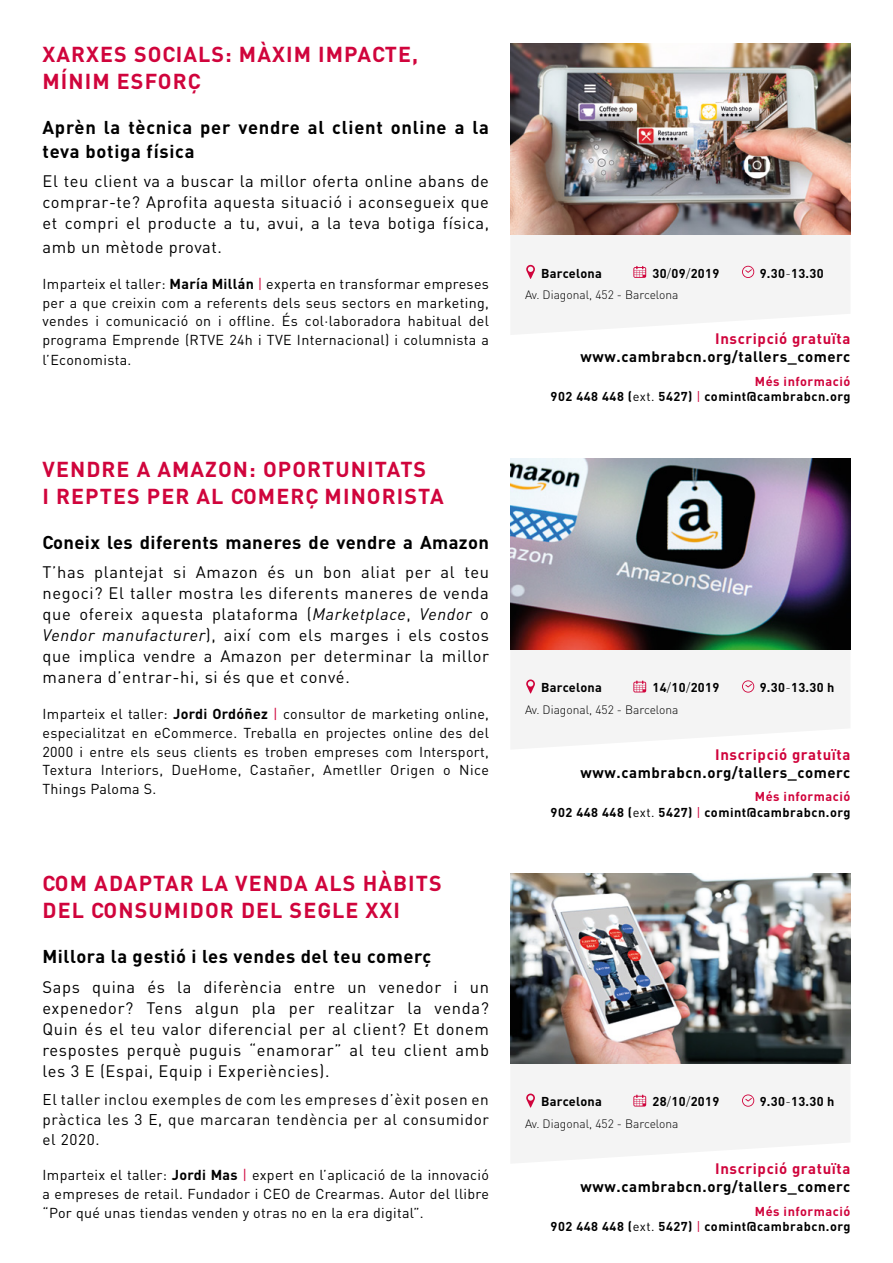
<style>
.page{position:relative;width:893px;height:1263px;background:#fff}
.page>*{position:absolute;margin:0;border:0;box-sizing:border-box;transform-origin:0 0}
.t1{font:700 21.3px/27.5px "DIN";letter-spacing:.05em;color:#d0043c}
.t2{font:700 18.3px/23.7px "DIN";letter-spacing:.03em;color:#000}
.t3{font:16.5px/21px "DIN";letter-spacing:.035em;color:#000;text-align:justify}
.t4{font:15.3px/20px "DIN";letter-spacing:.04em;color:#000;text-align:justify}
.t5{font:700 15px "DIN";letter-spacing:.04em;color:#000}
.t6{font:700 15px "DIN";letter-spacing:.04em;color:#d0043c}
.t7{font:14.25px/18.8px "DIN";letter-spacing:.025em;color:#000;text-align:justify}
.t8{font:700 12.75px/15.3px "DIN";letter-spacing:.04em;color:#000;text-align:right}
.t9{font:300 12px "DIN";color:#000}
.s1{font-weight:700}
.s2{color:#d0043c}
.s3{font-weight:300}
.s4{font-weight:400}
.s5{font-weight:400;color:#d0043c}
.s6{font-style:italic}
</style>
<div class="page">
<svg style="left:511px;top:235px;width:339px;height:100px;fill:#f4f4f4"></svg>
<img style="left:510px;top:44px;width:340px;height:191px">
<svg style="left:742px;top:266px;width:12px;height:12px"></svg>
<svg style="left:633px;top:266px;width:13px;height:12px"></svg>
<svg style="left:526px;top:265px;width:9px;height:14px"></svg>
<svg style="left:510px;top:649px;width:340px;height:100px;fill:#f4f4f4"></svg>
<img style="left:510px;top:458px;width:340px;height:191px">
<svg style="left:742px;top:680px;width:12px;height:13px"></svg>
<svg style="left:633px;top:680px;width:13px;height:12px"></svg>
<svg style="left:526px;top:679px;width:9px;height:14px"></svg>
<svg style="left:511px;top:1064px;width:339px;height:99px;fill:#f4f4f4"></svg>
<img style="left:510px;top:873px;width:340px;height:191px">
<svg style="left:742px;top:1094px;width:12px;height:13px"></svg>
<svg style="left:633px;top:1094px;width:13px;height:12px"></svg>
<svg style="left:526px;top:1093px;width:9px;height:14px"></svg>
<h1 class="t1" style="left:43px;top:40px;width:377px">XARXES SOCIALS: MÀXIM IMPACTE,<br>MÍNIM ESFORÇ</h1>
<p class="t2" style="left:43px;top:115px;width:448px">Aprèn la tècnica per vendre al client online a la teva botiga física</p>
<p class="t3" style="left:43px;top:171px;width:448px">El teu client va a buscar la millor oferta online abans de comprar-te? Aprofita aquesta situació i aconsegueix que et compri el producte a tu, avui, a la teva botiga física,</p>
<p class="t3" style="left:43px;top:237px;width:181px">amb un mètode provat.</p>
<p class="t7" style="left:43px;top:274px;width:448px">Imparteix el taller: <span class="s1">María Millán</span> <span class="s2">|</span> experta en transformar empreses per a que creixin com a referents dels seus sectors en marketing, vendes i comunicació on i offline. És col·laboradora habitual del programa Emprende (RTVE 24h i TVE Internacional) i columnista a l’Economista.</p>
<p class="t8" style="left:541px;top:265px;width:62px">Barcelona</p>
<p class="t8" style="left:652px;top:265px;width:68px">30<span class="s3">/</span>09<span class="s3">/</span>2019</p>
<p class="t8" style="left:760px;top:265px;width:66px">9.30<span class="s3">-</span>13.30</p>
<p class="t9" style="left:525px;top:287px;width:155px">Av. Diagonal, 452 - Barcelona</p>
<p class="t6" style="left:715px;top:328px;width:137px">Inscripció gratuïta</p>
<p class="t5" style="left:581px;top:346px;width:271px">www.cambrabcn.org/tallers_comerc</p>
<p class="t8" style="left:551px;top:373px;width:301px"><span class="s2">Més informació<br></span>902 448 448 (<span class="s4">ext.</span> 5427) <span class="s5">|</span> comint@cambrabcn.org</p>
<h1 class="t1" style="left:43px;top:454px;width:403px">VENDRE A AMAZON: OPORTUNITATS<br>I REPTES PER AL COMERÇ MINORISTA</h1>
<p class="t2" style="left:43px;top:530px;width:448px">Coneix les diferents maneres de vendre a Amazon</p>
<p class="t3" style="left:43px;top:562px;width:448px">T’has plantejat si Amazon és un bon aliat per al teu negoci? El taller mostra les diferents maneres de venda que ofereix aquesta plataforma (<span class="s6">Marketplace</span>, <span class="s6">Vendor</span> o <span class="s6">Vendor manufacturer</span>), així com els marges i els costos que implica vendre a Amazon per determinar la millor manera d’entrar-hi, si és que et convé.</p>
<p class="t7" style="left:43px;top:705px;width:448px">Imparteix el taller: <span class="s1">Jordi Ordóñez</span> <span class="s2">|</span> consultor de marketing online, especialitzat en eCommerce. Treballa en projectes online des del 2000 i entre els seus clients es troben empreses com Intersport, Textura Interiors, DueHome, Castañer, Ametller Origen o Nice Things Paloma S.</p>
<p class="t9" style="left:525px;top:701px;width:155px">Av. Diagonal, 452 - Barcelona</p>
<p class="t8" style="left:541px;top:679px;width:62px">Barcelona</p>
<p class="t8" style="left:652px;top:679px;width:68px">14<span class="s3">/</span>10<span class="s3">/</span>2019</p>
<p class="t8" style="left:760px;top:679px;width:76px">9.30<span class="s3">-</span>13.30 h</p>
<p class="t6" style="left:715px;top:744px;width:137px">Inscripció gratuïta</p>
<p class="t5" style="left:581px;top:762px;width:271px">www.cambrabcn.org/tallers_comerc</p>
<p class="t8" style="left:551px;top:789px;width:301px"><span class="s2">Més informació<br></span>902 448 448 (<span class="s4">ext.</span> 5427) <span class="s5">|</span> comint@cambrabcn.org</p>
<h1 class="t1" style="left:43px;top:868px;width:401px">COM ADAPTAR LA VENDA ALS HÀBITS<br>DEL CONSUMIDOR DEL SEGLE XXI</h1>
<p class="t2" style="left:43px;top:944px;width:390px">Millora la gestió i les vendes del teu comerç</p>
<p class="t3" style="left:43px;top:976px;width:448px">Saps quina és la diferència entre un venedor i un expenedor? Tens algun pla per realitzar la venda?<br>Quin és el teu valor diferencial per al client? Et donem respostes perquè puguis “enamorar” al teu client amb les 3 E (Espai, Equip i Experiències).</p>
<p class="t4" style="left:43px;top:1090px;width:448px">El taller inclou exemples de com les empreses d’èxit posen en pràctica les 3 E, que marcaran tendència per al consumidor el 2020.</p>
<p class="t7" style="left:43px;top:1166px;width:448px">Imparteix el taller: <span class="s1">Jordi Mas</span> <span class="s2">|</span> expert en l’aplicació de la innovació a empreses de retail. Fundador i CEO de Crearmas. Autor del llibre “Por qué unas tiendas venden y otras no en la era digital”.</p>
<p class="t8" style="left:541px;top:1093px;width:62px">Barcelona</p>
<p class="t8" style="left:652px;top:1093px;width:68px">28<span class="s3">/</span>10<span class="s3">/</span>2019</p>
<p class="t8" style="left:760px;top:1093px;width:76px">9.30<span class="s3">-</span>13.30 h</p>
<p class="t9" style="left:525px;top:1115px;width:155px">Av. Diagonal, 452 - Barcelona</p>
<p class="t6" style="left:715px;top:1159px;width:137px">Inscripció gratuïta</p>
<p class="t5" style="left:581px;top:1177px;width:271px">www.cambrabcn.org/tallers_comerc</p>
<p class="t8" style="left:551px;top:1203px;width:301px"><span class="s2">Més informació<br></span>902 448 448 (<span class="s4">ext.</span> 5427) <span class="s5">|</span> comint@cambrabcn.org</p>
</div>
